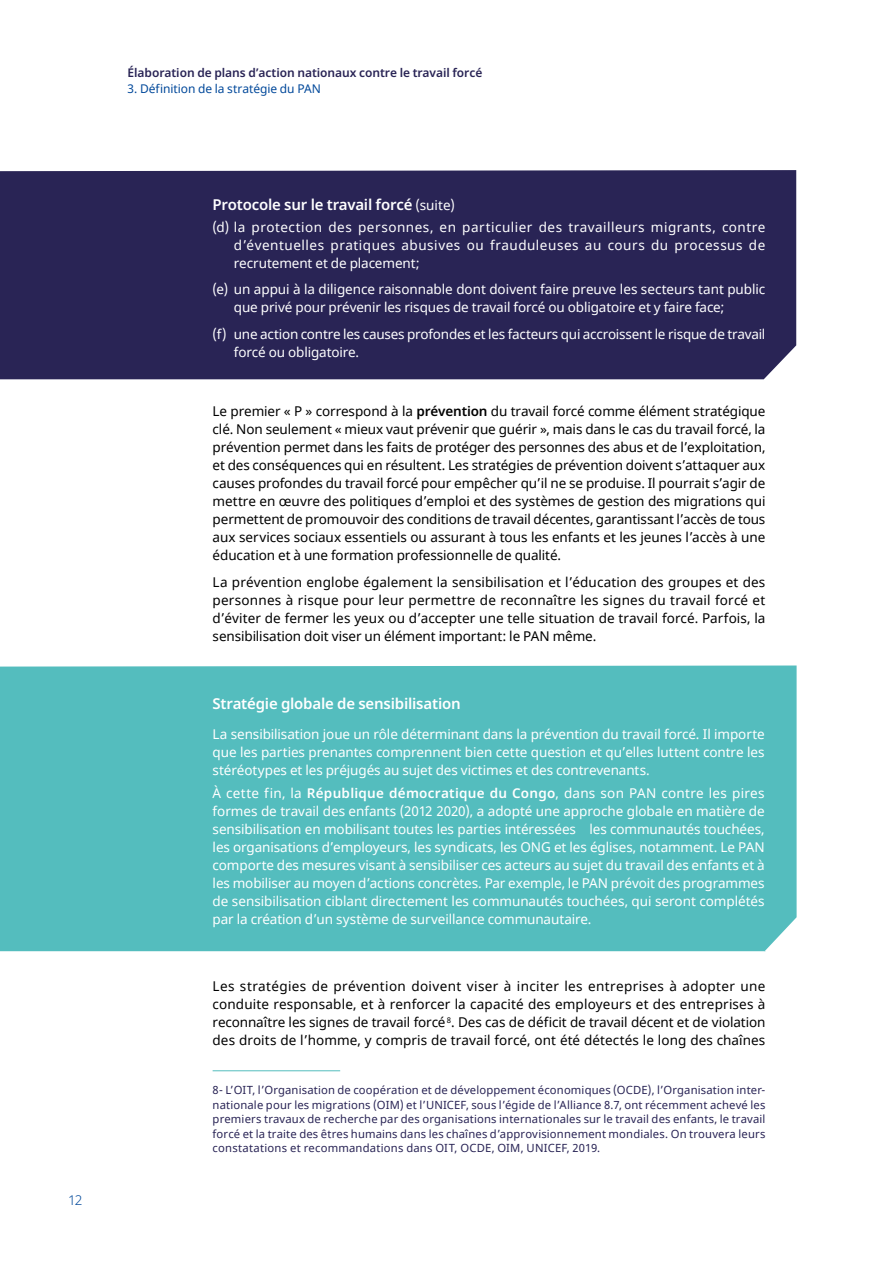
<style>
.page{position:relative;width:893px;height:1263px;background:#fff}
.page>*{position:absolute;margin:0;border:0;box-sizing:border-box;transform-origin:0 0}
.t1{font:600 15px "Noto Sans";letter-spacing:-.015em;color:#fff}
.t2{font:13.5px/18px "Noto Sans";letter-spacing:-.005em;color:#000;text-align:justify}
.t3{font:13.5px/18px "Noto Sans";letter-spacing:-.01em;color:#fff;text-align:justify}
.t4{font:300 13.5px "Noto Sans";color:#00489a}
.t5{font:600 12px "Noto Sans";letter-spacing:-.005em;color:#292455}
.t6{font:12px "Noto Sans";letter-spacing:-.005em;color:#00489a}
.t7{font:11.25px/14.7px "Noto Sans";letter-spacing:.02em;color:#292455;text-align:justify}
.s1{font-weight:400;font-size:13.5px}
.s2{font-weight:600}
</style>
<div class="page">
<hr style="left:213px;top:1070px;width:127px;height:1px;background:#54bdbe">
<div style="left:0;top:170px;width:796px;height:209px;background:#292455"></div>
<div style="left:0;top:665px;width:797px;height:286px;background:#54bdbe"></div>
<p class="t4" style="left:68px;top:1190px;width:16px">12</p>
<p class="t5" style="left:128px;top:64px;width:356px">Élaboration de plans d’action nationaux contre le travail forcé</p>
<p class="t6" style="left:128px;top:81px;width:195px">3. Définition de la stratégie du PAN</p>
<p class="t1" style="left:213px;top:194px;width:244px">Protocole sur le travail forcé <span class="s1">(suite)</span></p>
<p class="t3" style="left:234px;top:218px;width:533px;text-indent:-21px">(d) la protection des personnes, en particulier des travailleurs migrants, contre d’éventuelles pratiques abusives ou frauduleuses au cours du processus de recrutement et de placement;</p>
<p class="t3" style="left:234px;top:281px;width:533px;text-indent:-21px">(e) un appui à la diligence raisonnable dont doivent faire preuve les secteurs tant public que privé pour prévenir les risques de travail forcé ou obligatoire et y faire face;</p>
<p class="t3" style="left:234px;top:325px;width:533px;text-indent:-21px">(f) une action contre les causes profondes et les facteurs qui accroissent le risque de travail forcé ou obligatoire.</p>
<p class="t2" style="left:213px;top:403px;width:554px">Le premier « P » correspond à la <span class="s2">prévention</span> du travail forcé comme élément stratégique clé. Non seulement « mieux vaut prévenir que guérir », mais dans le cas du travail forcé, la prévention permet dans les faits de protéger des personnes des abus et de l’exploitation, et des conséquences qui en résultent. Les stratégies de prévention doivent s’attaquer aux causes profondes du travail forcé pour empêcher qu’il ne se produise. Il pourrait s’agir de mettre en œuvre des politiques d’emploi et des systèmes de gestion des migrations qui permettent de promouvoir des conditions de travail décentes, garantissant l’accès de tous aux services sociaux essentiels ou assurant à tous les enfants et les jeunes l’accès à une éducation et à une formation professionnelle de qualité.</p>
<p class="t2" style="left:213px;top:573px;width:554px">La prévention englobe également la sensibilisation et l’éducation des groupes et des personnes à risque pour leur permettre de reconnaître les signes du travail forcé et d’éviter de fermer les yeux ou d’accepter une telle situation de travail forcé. Parfois, la sensibilisation doit viser un élément important: le PAN même.</p>
<p class="t1" style="left:213px;top:692px;width:250px">Stratégie globale de sensibilisation</p>
<p class="t3" style="left:213px;top:726px;width:554px">La sensibilisation joue un rôle déterminant dans la prévention du travail forcé. Il importe que les parties prenantes comprennent bien cette question et qu’elles luttent contre les stéréotypes et les préjugés au sujet des victimes et des contrevenants.</p>
<p class="t3" style="left:213px;top:784px;width:554px">À cette fin, la <span class="s2">République démocratique du Congo</span>, dans son PAN contre les pires formes de travail des enfants (2012 2020), a adopté une approche globale en matière de sensibilisation en mobilisant toutes les parties intéressées les communautés touchées, les organisations d’employeurs, les syndicats, les ONG et les églises, notamment. Le PAN comporte des mesures visant à sensibiliser ces acteurs au sujet du travail des enfants et à les mobiliser au moyen d’actions concrètes. Par exemple, le PAN prévoit des programmes de sensibilisation ciblant directement les communautés touchées, qui seront complétés par la création d’un système de surveillance communautaire.</p>
<p class="t2" style="left:213px;top:978px;width:554px">Les stratégies de prévention doivent viser à inciter les entreprises à adopter une conduite responsable, et à renforcer la capacité des employeurs et des entreprises à reconnaître les signes de travail forcé<sup>8</sup>. Des cas de déficit de travail décent et de violation des droits de l’homme, y compris de travail forcé, ont été détectés le long des chaînes</p>
<p class="t7" style="left:213px;top:1083px;width:554px">8- L’OIT, l’Organisation de coopération et de développement économiques (OCDE), l’Organisation inter&shy;nationale pour les migrations (OIM) et l’UNICEF, sous l’égide de l’Alliance 8.7, ont récemment achevé les premiers travaux de recherche par des organisations internationales sur le travail des enfants, le travail forcé et la traite des êtres humains dans les chaînes d’approvisionnement mondiales. On trouvera leurs constatations et recommandations dans OIT, OCDE, OIM, UNICEF, 2019.</p>
</div>
